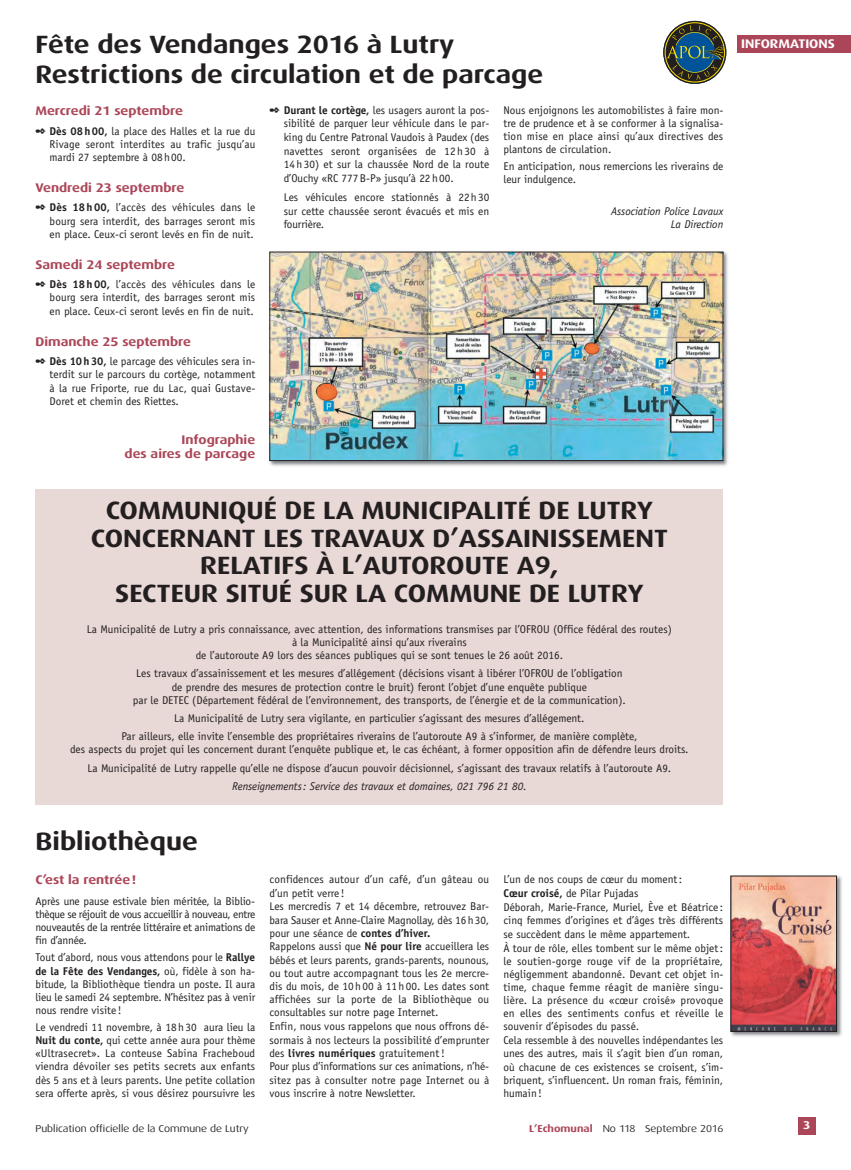
<style>
.page{position:relative;width:851px;height:1170px;background:#fff}
.page>*{position:absolute;margin:0;border:0;box-sizing:border-box;transform-origin:0 0}
.t1{font:700 25px/27.5px "Dax Wide";color:#231f20}
.t2{font:700 12.5px/14.4px "Dax Wide";color:#ab4658;text-align:right}
.t3{font:700 12.5px "Dax Wide";color:#fff}
.t4{font:11.25px/13.4px "Officina Sans";color:#231f20;text-align:justify}
.t5{font:italic 11.25px/13.1px "Officina Sans";color:#231f20;text-align:right}
.t6{font:700 11.25px "Dax Wide";color:#fff}
.t7{font:10px "Dax Wide";color:#231f20}
.s1{font-weight:700}
.s2{font-weight:700;color:#ab4658}
</style>
<div class="page">
<div style="left:737px;top:35px;width:113px;height:18px;background:#ab4658"></div>
<div style="left:797px;top:1116px;width:18px;height:18px;background:#ab4658"></div>
<img style="left:730px;top:875px;width:112px;height:162px">
<img style="left:732px;top:877px;width:102px;height:152px">
<div style="left:730px;top:875px;width:106px;height:156px;border:1px solid #231f20"></div>
<img style="left:269px;top:251px;width:459px;height:215px">
<img style="left:271px;top:254px;width:450px;height:205px">
<div style="left:269px;top:252px;width:454px;height:209px;border:1px solid #231f20"></div>
<svg style="left:663px;top:21px;width:63px;height:63px"></svg>
<div style="left:35px;top:489px;width:688px;height:315px;background:#e8d8d6"></div>
<h1 class="t1" style="left:35px;top:29px;width:509px;line-height:30px">Fête des Vendanges 2016 à Lutry<br>Restrictions de circulation et de parcage</h1>
<p class="t2" style="left:35px;top:103px;width:149px">Mercredi 21 septembre</p>
<p class="t4" style="left:50px;top:125px;width:207px;text-indent:-14px">✒ <span class="s1">Dès 08h00,</span> la place des Halles et la rue du Rivage seront interdites au trafic jusqu’au mardi 27 septembre à 08h00.</p>
<p class="t2" style="left:35px;top:180px;width:150px">Vendredi 23 septembre</p>
<p class="t4" style="left:50px;top:202px;width:207px;text-indent:-14px">✒ <span class="s1">Dès 18h00,</span> l’accès des véhicules dans le bourg sera interdit, des barrages seront mis en place. Ceux-ci seront levés en fin de nuit.</p>
<p class="t2" style="left:35px;top:257px;width:141px">Samedi 24 septembre</p>
<p class="t4" style="left:50px;top:278px;width:207px;text-indent:-14px">✒ <span class="s1">Dès 18h00,</span> l’accès des véhicules dans le bourg sera interdit, des barrages seront mis en place. Ceux-ci seront levés en fin de nuit.</p>
<p class="t2" style="left:35px;top:334px;width:157px">Dimanche 25 septembre</p>
<p class="t4" style="left:50px;top:355px;width:207px;text-indent:-14px">✒ <span class="s1">Dès 10h30,</span> le parcage des véhicules sera in&shy;terdit sur le parcours du cortège, notamment à la rue Friporte, rue du Lac, quai Gustave-Doret et chemin des Riettes.</p>
<p class="t4" style="left:503px;top:105px;width:221px">Nous enjoignons les automobilistes à faire mon&shy;tre de prudence et à se conformer à la signalisa&shy;tion mise en place ainsi qu’aux directives des plantons de circulation.</p>
<p class="t4" style="left:503px;top:160px;width:221px">En anticipation, nous remercions les riverains de leur indulgence.</p>
<p class="t5" style="left:611px;top:205px;width:114px">Association Police Lavaux<br>La Direction</p>
<p class="t4" style="left:283px;top:105px;width:207px;text-indent:-14px">✒ <span class="s1">Durant le cortège,</span> les usagers auront la pos&shy;sibilité de parquer leur véhicule dans le par&shy;king du Centre Patronal Vaudois à Paudex (des navettes seront organisées de 12h30 à 14h30) et sur la chaussée Nord de la route d’Ouchy «RC 777B-P» jusqu’à 22h00.</p>
<p class="t4" style="left:283px;top:191px;width:207px">Les véhicules encore stationnés à 22h30 sur cette chaussée seront évacués et mis en fourrière.</p>
<p class="t2" style="left:125px;top:432px;width:132px">Infographie<br>des aires de parcage</p>
<h1 class="t1" style="left:91px;top:496px;width:578px;text-align:center">COMMUNIQUÉ DE LA MUNICIPALITÉ DE LUTRY CONCERNANT LES TRAVAUX D’ASSAINISSEMENT RELATIFS À L’AUTOROUTE A9,<br>SECTEUR SITUÉ SUR LA COMMUNE DE LUTRY</h1>
<p class="t4" style="left:87px;top:623px;width:586px;text-align:center">La Municipalité de Lutry a pris connaissance, avec attention, des informations transmises par l’OFROU (Office fédéral des routes) à la Municipalité ainsi qu’aux riverains<br>de l’autoroute A9 lors des séances publiques qui se sont tenues le 26 août 2016.</p>
<p class="t4" style="left:133px;top:668px;width:494px;text-align:center">Les travaux d’assainissement et les mesures d’allégement (décisions visant à libérer l’OFROU de l’obligation de prendre des mesures de protection contre le bruit) feront l’objet d’une enquête publique<br>par le DETEC (Département fédéral de l’environnement, des transports, de l’énergie et de la communication).</p>
<p class="t4" style="left:121px;top:710px;width:517px;line-height:18.2px;text-align:center">La Municipalité de Lutry sera vigilante, en particulier s’agissant des mesures d’allégement.<br>Par ailleurs, elle invite l’ensemble des propriétaires riverains de l’autoroute A9 à s’informer, de manière complète,</p>
<p class="t4" style="left:70px;top:741px;width:620px;line-height:18.2px;text-align:center">des aspects du projet qui les concernent durant l’enquête publique et, le cas échéant, à former opposition afin de défendre leurs droits.<br>La Municipalité de Lutry rappelle qu’elle ne dispose d’aucun pouvoir décisionnel, s’agissant des travaux relatifs à l’autoroute A9.</p>
<p class="t5" style="left:232px;top:780px;width:296px">Renseignements: Service des travaux et domaines, 021 796 21 80.</p>
<h1 class="t1" style="left:35px;top:828px;width:164px">Bibliothèque</h1>
<p class="t2" style="left:35px;top:872px;width:102px">C’est la rentrée!</p>
<p class="t4" style="left:35px;top:895px;width:221px">Après une pause estivale bien méritée, la Biblio&shy;thèque se réjouit de vous accueillir à nouveau, entre nouveautés de la rentrée littéraire et animations de fin d’année.</p>
<p class="t4" style="left:35px;top:951px;width:221px">Tout d’abord, nous vous attendons pour le <span class="s1">Rallye de la Fête des Vendanges,</span> où, fidèle à son ha&shy;bitude, la Bibliothèque tiendra un poste. Il aura lieu le samedi 24 septembre. N’hésitez pas à venir nous rendre visite!</p>
<p class="t4" style="left:35px;top:1021px;width:221px">Le vendredi 11 novembre, à 18h30 aura lieu la <span class="s1">Nuit du conte,</span> qui cette année aura pour thème «Ultrasecret». La conteuse Sabina Fracheboud viendra dévoiler ses petits secrets aux enfants dès 5 ans et à leurs parents. Une petite collation sera offerte après, si vous désirez poursuivre les</p>
<p class="t4" style="left:269px;top:873px;width:221px;text-align:left">confidences autour d’un café, d’un gâteau ou d’un petit verre!<br>Les mercredis 7 et 14 décembre, retrouvez Bar&shy;bara Sauser et Anne-Claire Magnollay, dès 16h30, pour une séance de <span class="s1">contes d’hiver.<br></span>Rappelons aussi que <span class="s1">Né pour lire</span> accueillera les bébés et leurs parents, grands-parents, nounous, ou tout autre accompagnant tous les 2e mercre&shy;dis du mois, de 10h00 à 11h00. Les dates sont affichées sur la porte de la Bibliothèque ou consultables sur notre page Internet.<br>Enfin, nous vous rappelons que nous offrons dé&shy;sormais à nos lecteurs la possibilité d’emprunter des <span class="s1">livres numériques</span> gratuitement!<br>Pour plus d’informations sur ces animations, n’hé&shy;sitez pas à consulter notre page Internet ou à vous inscrire à notre Newsletter.</p>
<p class="t4" style="left:503px;top:873px;width:221px;text-align:left">L’un de nos coups de cœur du moment:<br><span class="s1">Cœur croisé,</span> de Pilar Pujadas<br>Déborah, Marie-France, Muriel, Ève et Béatrice: cinq femmes d’origines et d’âges très différents se succèdent dans le même appartement.<br>À tour de rôle, elles tombent sur le même objet: le soutien-gorge rouge vif de la propriétaire, négligemment abandonné. Devant cet objet in&shy;time, chaque femme réagit de manière singu&shy;lière. La présence du «cœur croisé» provoque en elles des sentiments confus et réveille le souvenir d’épisodes du passé.<br>Cela ressemble à des nouvelles indépendantes les unes des autres, mais il s’agit bien d’un roman, où chacune de ces existences se croisent, s’im&shy;briquent, s’influencent. Un roman frais, féminin, humain!</p>
<p class="t3" style="left:741px;top:37px;width:95px">INFORMATIONS</p>
<p class="t7" style="left:35px;top:1122px;width:215px">Publication officielle de la Commune de Lutry</p>
<p class="t7" style="left:529px;top:1122px;width:196px"><span class="s2">L’Echomunal</span> No 118 Septembre 2016</p>
<p class="t6" style="left:802px;top:1118px;width:9px">3</p>
</div>
